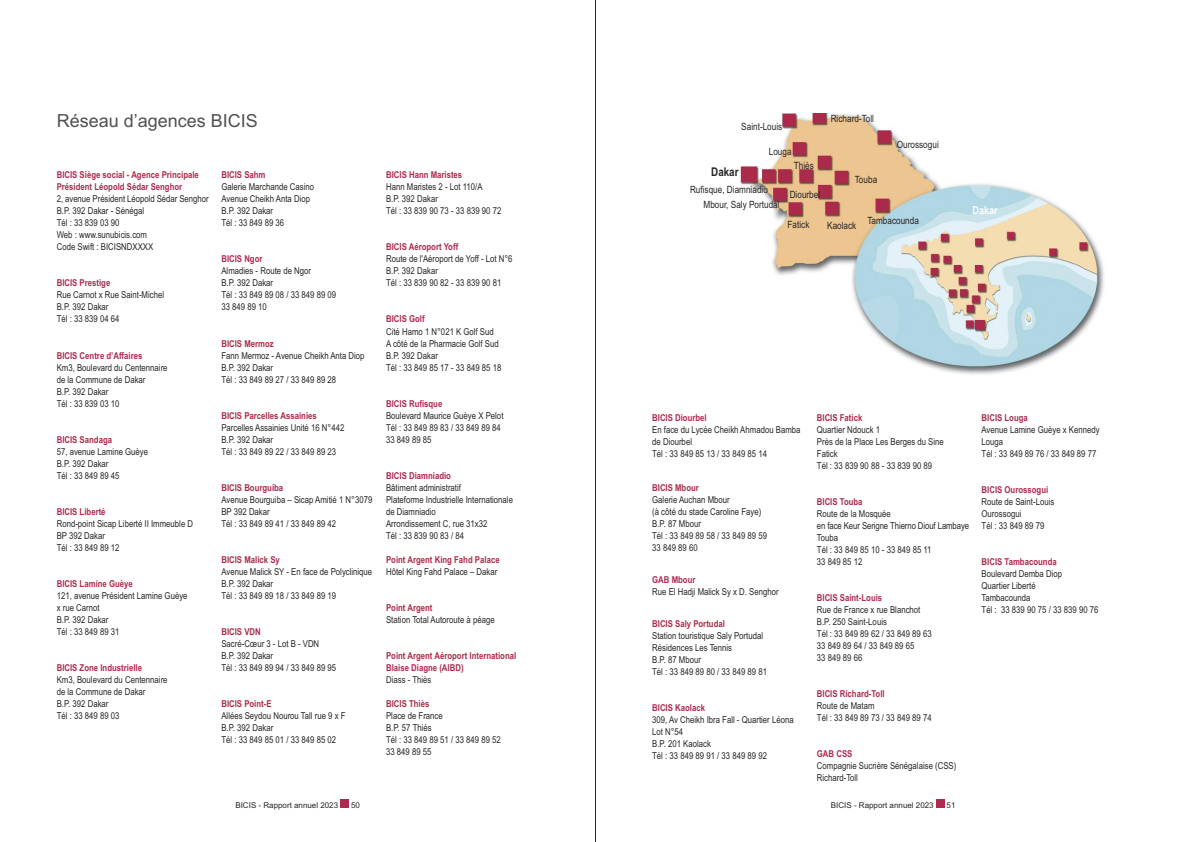
<style>
.page{position:relative;width:1191px;height:842px;background:#fff}
.page>*{position:absolute;margin:0;border:0;box-sizing:border-box;transform-origin:0 0}
.t1{font:18px "Arial";color:#525152}
.t2{font:700 12px "Arial Narrow";color:#272526}
.t3{font:700 11px "Arial Narrow";color:#fff}
.t4{font:10px/15.7px "Arial Narrow";color:#272526}
.t5{font:9.5px/12px "Arial Narrow";color:#272526}
.t6{font:700 9.5px/12px "Arial Narrow";color:#ac2a4d}
.t7{font:8px "Arial";color:#272526}
</style>
<div class="page">
<hr style="left:595px;top:0;width:1px;height:842px;background:#272526">
<div style="left:936px;top:799px;width:8px;height:9px;background:#ac2a4d"></div>
<div style="left:340px;top:799px;width:9px;height:9px;background:#ac2a4d"></div>
<img style="left:739px;top:113px;width:365px;height:262px">
<h1 class="t1" style="left:57px;top:110px;width:203px">Réseau d’agences BICIS</h1>
<p class="t6" style="left:57px;top:169px;width:144px">BICIS Siège social - Agence Principale<br>Président Léopold Sédar Senghor</p>
<p class="t5" style="left:57px;top:193px;width:153px">2, avenue Président Léopold Sédar Senghor<br>B.P. 392 Dakar - Sénégal<br>Tél : 33 839 03 90<br>Web : www.sunubicis.com<br>Code Swift : BICISNDXXXX</p>
<p class="t6" style="left:57px;top:277px;width:55px">BICIS Prestige</p>
<p class="t5" style="left:57px;top:289px;width:109px">Rue Carnot x Rue Saint-Michel<br>B.P. 392 Dakar<br>Tél : 33 839 04 64</p>
<p class="t6" style="left:57px;top:349px;width:87px">BICIS Centre d’Affaires</p>
<p class="t5" style="left:57px;top:361px;width:112px">Km3, Boulevard du Centennaire de la Commune de Dakar<br>B.P. 392 Dakar<br>Tél : 33 839 03 10</p>
<p class="t6" style="left:57px;top:433px;width:57px">BICIS Sandaga</p>
<p class="t5" style="left:57px;top:445px;width:93px">57, avenue Lamine Guèye<br>B.P. 392 Dakar<br>Tél : 33 849 89 45</p>
<p class="t6" style="left:57px;top:505px;width:50px">BICIS Liberté</p>
<p class="t5" style="left:57px;top:517px;width:138px">Rond-point Sicap Liberté II Immeuble D<br>BP 392 Dakar<br>Tél : 33 849 89 12</p>
<p class="t6" style="left:57px;top:577px;width:78px">BICIS Lamine Guèye</p>
<p class="t5" style="left:57px;top:589px;width:132px">121, avenue Président Lamine Guèye x rue Carnot<br>B.P. 392 Dakar<br>Tél : 33 849 89 31</p>
<p class="t6" style="left:57px;top:661px;width:87px">BICIS Zone Industrielle</p>
<p class="t5" style="left:57px;top:673px;width:112px">Km3, Boulevard du Centennaire de la Commune de Dakar<br>B.P. 392 Dakar<br>Tél : 33 849 89 03</p>
<p class="t6" style="left:221px;top:169px;width:46px">BICIS Sahm</p>
<p class="t5" style="left:221px;top:181px;width:94px">Galerie Marchande Casino<br>Avenue Cheikh Anta Diop<br>B.P. 392 Dakar<br>Tél : 33 849 89 36</p>
<p class="t6" style="left:221px;top:253px;width:43px">BICIS Ngor</p>
<p class="t5" style="left:221px;top:265px;width:116px">Almadies - Route de Ngor<br>B.P. 392 Dakar<br>Tél : 33 849 89 08 / 33 849 89 09<br>33 849 89 10</p>
<p class="t6" style="left:221px;top:337px;width:54px">BICIS Mermoz</p>
<p class="t5" style="left:221px;top:349px;width:145px">Fann Mermoz - Avenue Cheikh Anta Diop<br>B.P. 392 Dakar<br>Tél : 33 849 89 27 / 33 849 89 28</p>
<p class="t6" style="left:221px;top:409px;width:97px">BICIS Parcelles Assainies</p>
<p class="t5" style="left:221px;top:421px;width:124px">Parcelles Assainies Unité 16 N°442<br>B.P. 392 Dakar<br>Tél : 33 849 89 22 / 33 849 89 23</p>
<p class="t6" style="left:221px;top:481px;width:63px">BICIS Bourguiba</p>
<p class="t5" style="left:221px;top:493px;width:152px">Avenue Bourguiba – Sicap Amitié 1 N°3079<br>BP 392 Dakar<br>Tél : 33 849 89 41 / 33 849 89 42</p>
<p class="t6" style="left:221px;top:553px;width:60px">BICIS Malick Sy</p>
<p class="t5" style="left:221px;top:565px;width:152px">Avenue Malick SY - En face de Polyclinique<br>B.P. 392 Dakar<br>Tél : 33 849 89 18 / 33 849 89 19</p>
<p class="t6" style="left:221px;top:625px;width:41px">BICIS VDN</p>
<p class="t5" style="left:221px;top:637px;width:116px">Sacré-Cœur 3 - Lot B - VDN<br>B.P. 392 Dakar<br>Tél : 33 849 89 94 / 33 849 89 95</p>
<p class="t6" style="left:221px;top:697px;width:52px">BICIS Point-E</p>
<p class="t5" style="left:221px;top:709px;width:126px">Allées Seydou Nourou Tall rue 9 x F<br>B.P. 392 Dakar<br>Tél : 33 849 85 01 / 33 849 85 02</p>
<p class="t6" style="left:386px;top:169px;width:78px">BICIS Hann Maristes</p>
<p class="t5" style="left:386px;top:181px;width:117px">Hann Maristes 2 - Lot 110/A<br>B.P. 392 Dakar<br>Tél : 33 839 90 73 - 33 839 90 72</p>
<p class="t6" style="left:386px;top:241px;width:74px">BICIS Aéroport Yoff</p>
<p class="t5" style="left:386px;top:253px;width:128px">Route de l'Aéroport de Yoff - Lot N°6<br>B.P. 392 Dakar<br>Tél : 33 839 90 82 - 33 839 90 81</p>
<p class="t6" style="left:386px;top:313px;width:40px">BICIS Golf</p>
<p class="t5" style="left:386px;top:325px;width:117px">Cité Hamo 1 N°021 K Golf Sud<br>A côté de la Pharmacie Golf Sud<br>B.P. 392 Dakar<br>Tél : 33 849 85 17 - 33 849 85 18</p>
<p class="t6" style="left:386px;top:397px;width:58px">BICIS Rufisque</p>
<p class="t5" style="left:386px;top:409px;width:119px">Boulevard Maurice Guèye X Pelot<br>Tél : 33 849 89 83 / 33 849 89 84<br>33 849 89 85</p>
<p class="t6" style="left:386px;top:469px;width:66px">BICIS Diamniadio</p>
<p class="t5" style="left:386px;top:481px;width:128px">Bâtiment administratif<br>Plateforme Industrielle Internationale de Diamniadio<br>Arrondissement C, rue 31x32<br>Tél : 33 839 90 83 / 84</p>
<p class="t6" style="left:386px;top:553px;width:115px">Point Argent King Fahd Palace</p>
<p class="t5" style="left:386px;top:565px;width:113px">Hôtel King Fahd Palace – Dakar</p>
<p class="t6" style="left:386px;top:601px;width:48px">Point Argent</p>
<p class="t5" style="left:386px;top:613px;width:110px">Station Total Autoroute à péage</p>
<p class="t6" style="left:386px;top:649px;width:132px">Point Argent Aéroport International<br>Blaise Diagne (AIBD)</p>
<p class="t5" style="left:386px;top:673px;width:47px">Diass - Thiès</p>
<p class="t6" style="left:386px;top:697px;width:45px">BICIS Thiès</p>
<p class="t5" style="left:386px;top:709px;width:116px">Place de France<br>B.P. 57 Thiès<br>Tél : 33 849 89 51 / 33 849 89 52<br>33 849 89 55</p>
<p class="t4" style="left:741px;top:118px;width:43px">Saint-Louis</p>
<p class="t4" style="left:769px;top:143px;width:24px">Louga</p>
<p class="t2" style="left:711px;top:165px;width:29px">Dakar</p>
<p class="t4" style="left:703px;top:181px;width:78px;text-indent:-13px">Rufisque, Diamniadio<br>Mbour, Saly Portudal</p>
<p class="t4" style="left:793px;top:158px;width:22px">Thiès</p>
<p class="t4" style="left:789px;top:187px;width:32px">Diourbel</p>
<p class="t4" style="left:787px;top:216px;width:23px">Fatick</p>
<p class="t4" style="left:830px;top:111px;width:45px">Richard-Toll</p>
<p class="t4" style="left:855px;top:172px;width:24px">Touba</p>
<p class="t4" style="left:897px;top:136px;width:43px">Ourossogui</p>
<p class="t4" style="left:827px;top:218px;width:31px">Kaolack</p>
<p class="t4" style="left:867px;top:213px;width:53px">Tambacounda</p>
<p class="t3" style="left:972px;top:204px;width:27px">Dakar</p>
<p class="t6" style="left:652px;top:412px;width:56px">BICIS Diourbel</p>
<p class="t5" style="left:652px;top:424px;width:150px">En face du Lycée Cheikh Ahmadou Bamba de Diourbel<br>Tél : 33 849 85 13 / 33 849 85 14</p>
<p class="t6" style="left:652px;top:482px;width:48px">BICIS Mbour</p>
<p class="t5" style="left:652px;top:494px;width:116px">Galerie Auchan Mbour<br>(à côté du stade Caroline Faye)<br>B.P. 87 Mbour<br>Tél : 33 849 89 58 / 33 849 89 59<br>33 849 89 60</p>
<p class="t6" style="left:652px;top:574px;width:45px">GAB Mbour</p>
<p class="t5" style="left:652px;top:586px;width:128px">Rue El Hadji Malick Sy x D. Senghor</p>
<p class="t6" style="left:652px;top:618px;width:74px">BICIS Saly Portudal</p>
<p class="t5" style="left:652px;top:630px;width:116px">Station touristique Saly Portudal<br>Résidences Les Tennis<br>B.P. 87 Mbour<br>Tél : 33 849 89 80 / 33 849 89 81</p>
<p class="t6" style="left:652px;top:702px;width:54px">BICIS Kaolack</p>
<p class="t5" style="left:652px;top:714px;width:143px">309, Av Cheikh Ibra Fall - Quartier Léona<br>Lot N°54<br>B.P. 201 Kaolack<br>Tél : 33 849 89 91 / 33 849 89 92</p>
<p class="t6" style="left:817px;top:412px;width:47px">BICIS Fatick</p>
<p class="t5" style="left:817px;top:424px;width:128px">Quartier Ndouck 1<br>Près de la Place Les Berges du Sine<br>Fatick<br>Tél : 33 839 90 88 - 33 839 90 89</p>
<p class="t6" style="left:817px;top:496px;width:47px">BICIS Touba</p>
<p class="t5" style="left:817px;top:508px;width:154px">Route de la Mosquée<br>en face Keur Serigne Thierno Diouf Lambaye<br>Touba<br>Tél : 33 849 85 10 - 33 849 85 11<br>33 849 85 12</p>
<p class="t6" style="left:817px;top:592px;width:67px">BICIS Saint-Louis</p>
<p class="t5" style="left:817px;top:604px;width:116px">Rue de France x rue Blanchot<br>B.P. 250 Saint-Louis<br>Tél : 33 849 89 62 / 33 849 89 63<br>33 849 89 64 / 33 849 89 65<br>33 849 89 66</p>
<p class="t6" style="left:817px;top:688px;width:69px">BICIS Richard-Toll</p>
<p class="t5" style="left:817px;top:700px;width:116px">Route de Matam<br>Tél : 33 849 89 73 / 33 849 89 74</p>
<p class="t6" style="left:817px;top:748px;width:37px">GAB CSS</p>
<p class="t5" style="left:817px;top:760px;width:141px">Compagnie Sucrière Sénégalaise (CSS)<br>Richard-Toll</p>
<p class="t6" style="left:981px;top:412px;width:48px">BICIS Louga</p>
<p class="t5" style="left:981px;top:424px;width:120px">Avenue Lamine Guèye x Kennedy<br>Louga<br>Tél : 33 849 89 76 / 33 849 89 77</p>
<p class="t6" style="left:981px;top:484px;width:68px">BICIS Ourossogui</p>
<p class="t5" style="left:981px;top:496px;width:74px">Route de Saint-Louis<br>Ourossogui<br>Tél : 33 849 89 79</p>
<p class="t6" style="left:981px;top:556px;width:77px">BICIS Tambacounda</p>
<p class="t5" style="left:981px;top:568px;width:118px">Boulevard Demba Diop<br>Quartier Liberté<br>Tambacounda<br>Tél : 33 839 90 75 / 33 839 90 76</p>
<p class="t7" style="left:235px;top:800px;width:104px">BICIS - Rapport annuel 2023</p>
<p class="t7" style="left:351px;top:800px;width:10px">50</p>
<p class="t7" style="left:831px;top:800px;width:104px">BICIS - Rapport annuel 2023</p>
<p class="t7" style="left:946px;top:800px;width:10px">51</p>
</div>
